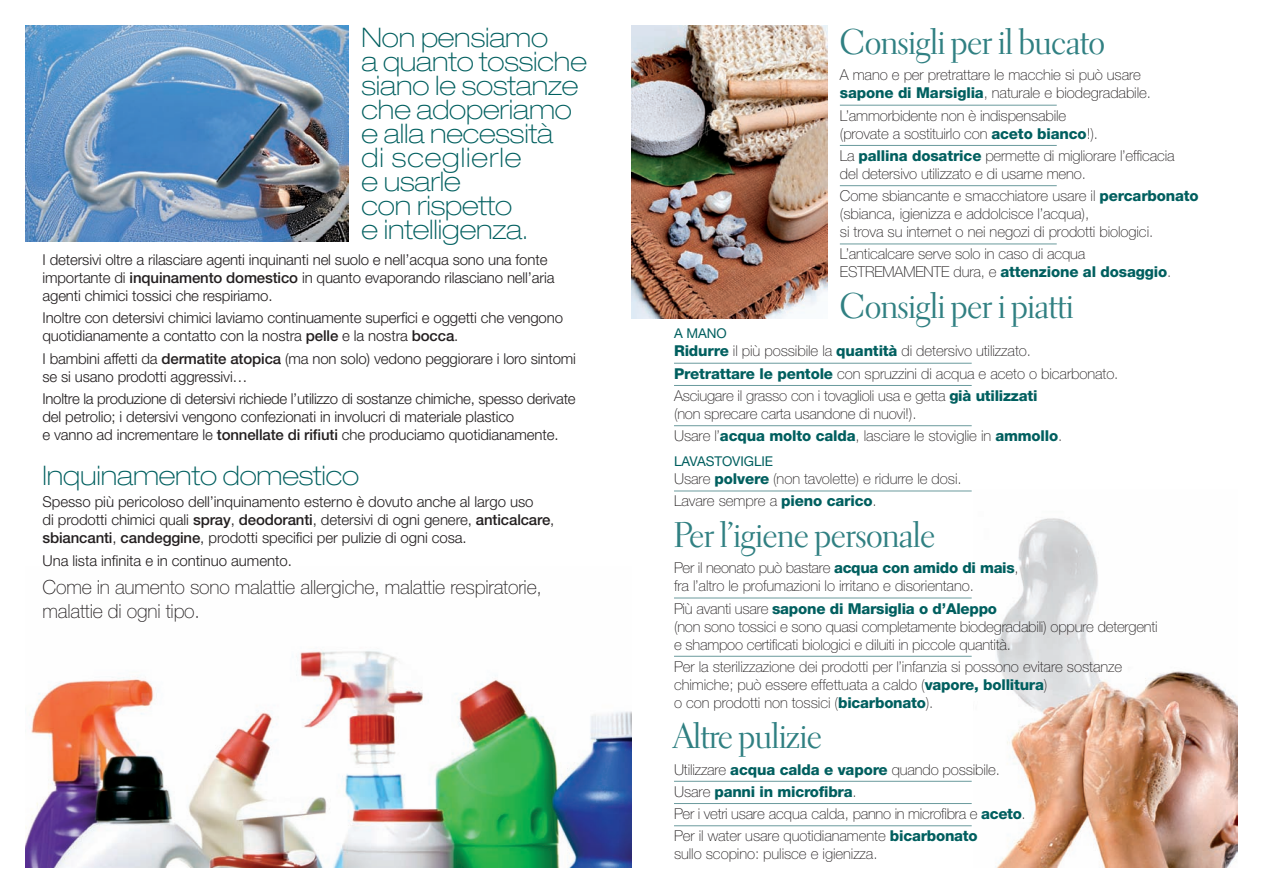
<style>
.page{position:relative;width:1263px;height:893px;background:#fff}
.page>*{position:absolute;margin:0;border:0;box-sizing:border-box;transform-origin:0 0}
.t1{font:36px "Electra LH Display";color:#308082}
.t2{font:100 expanded 27px/24px "Helvetica Neue";letter-spacing:-.005em;color:#005f5f}
.t3{font:100 19.5px/24px "Helvetica Neue";letter-spacing:-.01em;color:#231f20}
.t4{font:100 15px/18px "Helvetica Neue";letter-spacing:-.005em;color:#231f20}
.t5{font:300 15px/18px "Helvetica Neue";letter-spacing:-.01em;color:#231f20}
.t6{font:13.5px "Helvetica Neue";letter-spacing:-.005em;color:#005f5f}
.s1{font-weight:500}
.s2{font-weight:800;color:#005f5f}
</style>
<div class="page">
<img style="left:26px;top:651px;width:605px;height:216px">
<img style="left:996px;top:518px;width:241px;height:349px">
<hr style="left:840px;top:105px;width:217px;height:1px;background:#6a9a9d">
<hr style="left:840px;top:145px;width:217px;height:1px;background:#6a9a9d">
<hr style="left:840px;top:185px;width:217px;height:1px;background:#6a9a9d">
<hr style="left:840px;top:244px;width:217px;height:1px;background:#6a9a9d">
<hr style="left:674px;top:363px;width:298px;height:1px;background:#6a9a9d">
<hr style="left:674px;top:385px;width:298px;height:1px;background:#6a9a9d">
<hr style="left:674px;top:425px;width:298px;height:1px;background:#6a9a9d">
<hr style="left:674px;top:491px;width:298px;height:1px;background:#6a9a9d">
<hr style="left:674px;top:598px;width:298px;height:1px;background:#6a9a9d">
<hr style="left:674px;top:656px;width:298px;height:1px;background:#6a9a9d">
<hr style="left:674px;top:781px;width:298px;height:1px;background:#6a9a9d">
<hr style="left:674px;top:803px;width:298px;height:1px;background:#6a9a9d">
<hr style="left:674px;top:825px;width:298px;height:1px;background:#6a9a9d">
<img style="left:26px;top:26px;width:323px;height:215px">
<img style="left:631px;top:26px;width:196px;height:292px">
<h2 class="t2" style="left:362px;top:25px;width:227px">Non pensiamo<br>a quanto tossiche siano le sostanze che adoperiamo e alla necessità<br>di sceglierle<br>e usarle<br>con rispetto<br>e intelligenza.</h2>
<p class="t5" style="left:43px;top:250px;width:513px">I detersivi oltre a rilasciare agenti inquinanti nel suolo e nell’acqua sono una fonte importante di <span class="s1">inquinamento domestico</span> in quanto evaporando rilasciano nell’aria agenti chimici tossici che respiriamo.</p>
<p class="t5" style="left:43px;top:309px;width:522px">Inoltre con detersivi chimici laviamo continuamente superfici e oggetti che vengono quotidianamente a contatto con la nostra <span class="s1">pelle</span> e la nostra <span class="s1">bocca</span>.</p>
<p class="t5" style="left:43px;top:349px;width:535px">I bambini affetti da <span class="s1">dermatite atopica</span> (ma non solo) vedono peggiorare i loro sintomi se si usano prodotti aggressivi…</p>
<p class="t5" style="left:43px;top:389px;width:535px">Inoltre la produzione di detersivi richiede l’utilizzo di sostanze chimiche, spesso derivate del petrolio; i detersivi vengono confezionati in involucri di materiale plastico<br>e vanno ad incrementare le <span class="s1">tonnellate di rifiuti</span> che produciamo quotidianamente.</p>
<h2 class="t2" style="left:43px;top:463px;width:318px">Inquinamento domestico</h2>
<p class="t5" style="left:43px;top:493px;width:513px">Spesso più pericoloso dell’inquinamento esterno è dovuto anche al largo uso<br>di prodotti chimici quali <span class="s1">spray</span>, <span class="s1">deodoranti</span>, detersivi di ogni genere, <span class="s1">anticalcare</span>, <span class="s1">sbiancanti</span>, <span class="s1">candeggine</span>, prodotti specifici per pulizie di ogni cosa.</p>
<p class="t5" style="left:43px;top:551px;width:251px">Una lista infinita e in continuo aumento.</p>
<h3 class="t3" style="left:43px;top:575px;width:501px">Come in aumento sono malattie allergiche, malattie respiratorie, malattie di ogni tipo.</h3>
<h1 class="t1" style="left:840px;top:20px;width:266px">Consigli per il bucato</h1>
<p class="t4" style="left:840px;top:66px;width:313px">A mano e per pretrattare le macchie si può usare <span class="s2">sapone di Marsiglia</span>, naturale e biodegradabile.</p>
<p class="t4" style="left:840px;top:106px;width:260px">L’ammorbidente non è indispensabile (provate a sostituirlo con <span class="s2">aceto bianco</span>!).</p>
<p class="t4" style="left:840px;top:147px;width:336px">La <span class="s2">pallina dosatrice</span> permette di migliorare l’efficacia del detersivo utilizzato e di usarne meno.</p>
<p class="t4" style="left:840px;top:187px;width:360px">Come sbiancante e smacchiatore usare il <span class="s2">percarbonato </span>(sbianca, igienizza e addolcisce l’acqua),<br>si trova su internet o nei negozi di prodotti biologici.</p>
<p class="t4" style="left:840px;top:245px;width:333px">L’anticalcare serve solo in caso di acqua<br>ESTREMAMENTE dura, e <span class="s2">attenzione al dosaggio</span>.</p>
<h1 class="t1" style="left:840px;top:284px;width:235px">Consigli per i piatti</h1>
<p class="t6" style="left:674px;top:326px;width:54px">A MANO</p>
<p class="t4" style="left:674px;top:340px;width:446px;line-height:22.2px"><span class="s2">Ridurre</span> il più possibile la <span class="s2">quantità</span> di detersivo utilizzato.<br><span class="s2">Pretrattare le pentole</span> con spruzzini di acqua e aceto o bicarbonato.<br>Asciugare il grasso con i tovaglioli usa e getta <span class="s2">già utilizzati</span></p>
<p class="t4" style="left:674px;top:402px;width:390px;line-height:22.2px">(non sprecare carta usandone di nuovi!).<br>Usare l’<span class="s2">acqua molto calda</span>, lasciare le stoviglie in <span class="s2">ammollo</span>.</p>
<p class="t6" style="left:674px;top:453px;width:101px">LAVASTOVIGL IE</p>
<p class="t4" style="left:674px;top:468px;width:289px;line-height:22.2px">Usare <span class="s2">polvere</span> (non tavolette) e ridurre le dosi.<br>Lavare sempre a <span class="s2">pieno carico</span>.</p>
<h1 class="t1" style="left:674px;top:513px;width:262px">Per l’igiene personale</h1>
<p class="t4" style="left:674px;top:559px;width:346px">Per il neonato può bastare <span class="s2">acqua con amido di mais</span>, fra l’altro le profumazioni lo irritano e disorientano.</p>
<p class="t4" style="left:674px;top:599px;width:485px">Più avanti usare <span class="s2">sapone di Marsiglia o d’Aleppo<br></span>(non sono tossici e sono quasi completamente biodegradabili) oppure detergenti e shampoo certificati biologici e diluiti in piccole quantità.</p>
<p class="t4" style="left:674px;top:657px;width:450px">Per la sterilizzazione dei prodotti per l’infanzia si possono evitare sostanze chimiche; può essere effettuata a caldo (<span class="s2">vapore, bollitura</span>)<br>o con prodotti non tossici (<span class="s2">bicarbonato</span>).</p>
<h1 class="t1" style="left:674px;top:714px;width:149px">Altre pulizie</h1>
<p class="t4" style="left:674px;top:758px;width:353px;line-height:22.2px">Utilizzare <span class="s2">acqua calda e vapore</span> quando possibile.<br>Usare <span class="s2">panni in microfibra</span>.<br>Per i vetri usare acqua calda, panno in microfibra e <span class="s2">aceto</span>.<br>Per il water usare quotidianamente <span class="s2">bicarbonato</span></p>
<p class="t4" style="left:674px;top:845px;width:205px">sullo scopino: pulisce e igienizza.</p>
</div>
